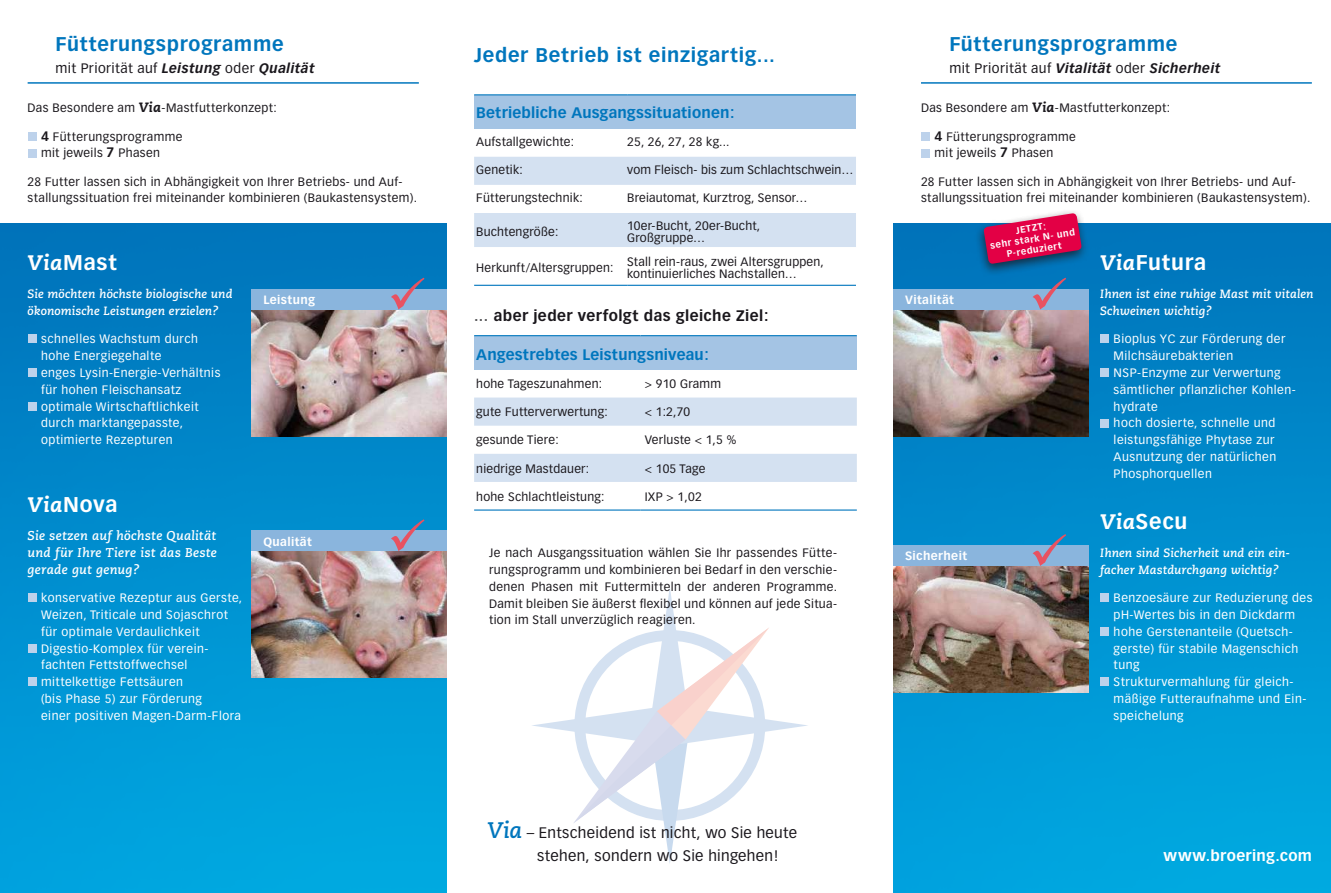
<style>
.page{position:relative;width:1331px;height:893px;background:#fff}
.page>*{position:absolute;margin:0;border:0;box-sizing:border-box;transform-origin:0 0}
.t1{font:700 21px "Vectora LH";letter-spacing:.035em;color:#fff}
.t2{font:700 19.5px "Vectora LH";letter-spacing:.035em;color:#0076bd}
.t3{font:15px/22.5px "Vectora LH";letter-spacing:.02em;color:#1a171c}
.t4{font:700 15px "Vectora LH";letter-spacing:.015em;color:#0076bd}
.t5{font:700 15px "Vectora LH";letter-spacing:.03em;color:#1a171c}
.t6{font:700 15px "Vectora LH";letter-spacing:.03em;color:#fff}
.t7{font:13.5px "Vectora LH";letter-spacing:.03em;color:#1a171c}
.t8{font:italic 700 12.75px/17px "Caecilia";letter-spacing:.015em;color:#fff;text-align:justify}
.t9{font:12px/16.8px "Vectora LH";letter-spacing:.025em;color:#1a171c}
.t10{font:12px/16.8px "Vectora LH";letter-spacing:.04em;color:#fff}
.t11{font:italic 700 12px/16.8px "Caecilia";letter-spacing:.01em;color:#fff}
.t12{font:700 11.85px "Vectora LH";letter-spacing:.03em;color:#fff}
.t13{font:700 9.15px/10.6px "Vectora LH";color:#fff;text-align:center}
.s1{font-weight:700;font-style:italic}
.s2{font-family:"Caecilia";font-weight:800;font-style:italic;font-size:13.5px}
.s3{font-weight:700;font-size:13.5px}
.s4{color:#58585a}
.s5{font-family:"Caecilia";font-weight:800;font-style:italic}
.s6{font-family:"Caecilia";font-weight:700;font-style:italic;font-size:22.5px;color:#0076bd}
</style>
<div class="page">
<svg style="left:532px;top:588px;width:276px;height:275px"></svg>
<img style="left:0;top:223px;width:446px;height:670px">
<img style="left:893px;top:223px;width:438px;height:670px">
<div style="left:28px;top:334px;width:9px;height:9px;background:#bdd2eb"></div>
<div style="left:28px;top:368px;width:9px;height:9px;background:#bdd2eb"></div>
<div style="left:28px;top:402px;width:9px;height:9px;background:#bdd2eb"></div>
<div style="left:28px;top:593px;width:9px;height:9px;background:#bdd2eb"></div>
<div style="left:28px;top:644px;width:9px;height:8px;background:#bdd2eb"></div>
<div style="left:28px;top:677px;width:9px;height:9px;background:#bdd2eb"></div>
<div style="left:1100px;top:334px;width:9px;height:9px;background:#bdd2eb"></div>
<div style="left:1100px;top:368px;width:9px;height:9px;background:#bdd2eb"></div>
<div style="left:1100px;top:419px;width:9px;height:8px;background:#bdd2eb"></div>
<div style="left:1100px;top:593px;width:9px;height:9px;background:#bdd2eb"></div>
<div style="left:1100px;top:627px;width:9px;height:9px;background:#bdd2eb"></div>
<div style="left:1100px;top:677px;width:9px;height:9px;background:#bdd2eb"></div>
<div style="left:28px;top:132px;width:9px;height:9px;background:#bdd2eb"></div>
<div style="left:28px;top:149px;width:9px;height:8px;background:#bdd2eb"></div>
<div style="left:921px;top:132px;width:9px;height:9px;background:#bdd2eb"></div>
<div style="left:921px;top:149px;width:9px;height:8px;background:#bdd2eb"></div>
<div style="left:474px;top:95px;width:382px;height:34px;background:#a4c4e4"></div>
<svg style="left:474px;top:157px;width:382px;height:90px"></svg>
<hr style="left:474px;top:94px;width:153px;height:1px;background:#0076bd">
<hr style="left:627px;top:94px;width:229px;height:1px;background:#0076bd">
<hr style="left:474px;top:285px;width:153px;height:1px;background:#0076bd">
<hr style="left:627px;top:285px;width:229px;height:1px;background:#0076bd">
<div style="left:474px;top:336px;width:383px;height:33px;background:#a4c4e4"></div>
<svg style="left:474px;top:398px;width:383px;height:84px"></svg>
<hr style="left:474px;top:335px;width:166px;height:1px;background:#0076bd">
<hr style="left:640px;top:335px;width:217px;height:1px;background:#0076bd">
<hr style="left:474px;top:509px;width:166px;height:2px;background:#0076bd">
<hr style="left:640px;top:509px;width:217px;height:2px;background:#0076bd">
<hr style="left:28px;top:82px;width:391px;height:2px;background:#0076bd">
<hr style="left:921px;top:82px;width:391px;height:2px;background:#0076bd">
<img style="left:251px;top:310px;width:196px;height:126px">
<div style="left:251px;top:289px;width:196px;height:21px;background:#8ab5dd"></div>
<svg style="left:391px;top:278px;width:33px;height:32px"></svg>
<img style="left:893px;top:310px;width:195px;height:126px">
<div style="left:893px;top:289px;width:195px;height:21px;background:#8ab5dd"></div>
<svg style="left:1033px;top:278px;width:33px;height:32px"></svg>
<img style="left:251px;top:551px;width:196px;height:127px">
<div style="left:251px;top:531px;width:196px;height:20px;background:#8ab5dd"></div>
<svg style="left:391px;top:519px;width:33px;height:32px"></svg>
<img style="left:893px;top:566px;width:195px;height:126px">
<div style="left:893px;top:545px;width:195px;height:21px;background:#8ab5dd"></div>
<svg style="left:1033px;top:534px;width:33px;height:32px"></svg>
<div style="left:975px;top:209px;width:115px;height:68px;background:#1a171c;opacity:.75"></div>
<svg style="left:983px;top:213px;width:99px;height:51px;background:#be2f68"></svg>
<h2 class="t2" style="left:56px;top:32px;width:230px">Fütterungsprogramme</h2>
<p class="t7" style="left:56px;top:60px;width:260px">mit Priorität auf <span class="s1">Leistung</span> oder <span class="s1">Qualität</span></p>
<h2 class="t2" style="left:474px;top:43px;width:302px">Jeder Betrieb ist einzigartig...</h2>
<h2 class="t2" style="left:949px;top:32px;width:230px">Fütterungsprogramme</h2>
<p class="t7" style="left:949px;top:60px;width:272px">mit Priorität auf <span class="s1">Vitalität</span> oder <span class="s1">Sicherheit</span></p>
<p class="t9" style="left:28px;top:100px;width:251px">Das Besondere am <span class="s2">Via</span>-Mastfutterkonzept:</p>
<p class="t9" style="left:41px;top:128px;width:143px"><span class="s3">4</span> Fütterungsprogramme mit jeweils <span class="s3">7</span> Phasen</p>
<p class="t9" style="left:28px;top:173px;width:391px">28 Futter lassen sich in Abhängigkeit von Ihrer Betriebs- und Auf&shy;stallungssituation frei miteinander kombinieren (Baukastensystem).</p>
<p class="t9" style="left:921px;top:100px;width:251px">Das Besondere am <span class="s2">Via</span>-Mastfutterkonzept:</p>
<p class="t9" style="left:934px;top:128px;width:143px"><span class="s3">4</span> Fütterungsprogramme mit jeweils <span class="s3">7</span> Phasen</p>
<p class="t9" style="left:921px;top:173px;width:391px">28 Futter lassen sich in Abhängigkeit von Ihrer Betriebs- und Auf&shy;stallungssituation frei miteinander kombinieren (Baukastensystem).</p>
<p class="t4" style="left:476px;top:104px;width:260px">Betriebliche Ausgangssituationen:</p>
<p class="t9" style="left:476px;top:134px;width:99px">Aufstallgewichte:</p>
<p class="t9" style="left:627px;top:134px;width:104px">25, 26, 27, 28 kg...</p>
<p class="t9" style="left:476px;top:162px;width:48px">Genetik:</p>
<p class="t9" style="left:627px;top:162px;width:228px">vom Fleisch- bis zum Schlachtschwein…</p>
<p class="t9" style="left:476px;top:190px;width:108px">Fütterungstechnik:</p>
<p class="t9" style="left:627px;top:190px;width:182px">Breiautomat, Kurztrog, Sensor…</p>
<p class="t9" style="left:476px;top:223px;width:84px">Buchtengröße:</p>
<p class="t9" style="left:627px;top:219px;width:134px;line-height:12px">10er-Bucht, 20er-Bucht,<br>Großgruppe…</p>
<p class="t9" style="left:476px;top:259px;width:139px">Herkunft/Altersgruppen:</p>
<p class="t9" style="left:627px;top:256px;width:198px;line-height:12px">Stall rein-raus, zwei Altersgruppen, kontinuierliches Nachstallen…</p>
<p class="t5" style="left:474px;top:306px;width:296px"><span class="s4">...</span> aber jeder verfolgt das gleiche Ziel:</p>
<p class="t4" style="left:476px;top:346px;width:234px">Angestrebtes Leistungsniveau:</p>
<p class="t9" style="left:476px;top:376px;width:127px">hohe Tageszunahmen:</p>
<p class="t9" style="left:645px;top:376px;width:78px">&gt; 910 Gramm</p>
<p class="t9" style="left:476px;top:404px;width:133px">gute Futterverwertung:</p>
<p class="t9" style="left:645px;top:404px;width:47px">&lt; 1:2,70</p>
<p class="t9" style="left:476px;top:432px;width:84px">gesunde Tiere:</p>
<p class="t9" style="left:645px;top:432px;width:93px">Verluste &lt; 1,5 %</p>
<p class="t9" style="left:476px;top:460px;width:114px">niedrige Mastdauer:</p>
<p class="t9" style="left:645px;top:460px;width:62px">&lt; 105 Tage</p>
<p class="t9" style="left:476px;top:488px;width:130px">hohe Schlachtleistung:</p>
<p class="t9" style="left:645px;top:488px;width:58px">IXP &gt; 1,02</p>
<p class="t13" style="left:988px;top:230px;width:87px;rotate:-9deg">JETZT:<br>sehr stark N- und<br>P-reduziert</p>
<h1 class="t1" style="left:28px;top:250px;width:91px"><span class="s5">Via</span>Mast</h1>
<p class="t11" style="left:28px;top:286px;width:206px">Sie möchten höchste biologische und ökonomische Leistungen erzielen?</p>
<p class="t10" style="left:41px;top:331px;width:181px">schnelles Wachstum durch hohe Energiegehalte<br>enges Lysin-Energie-Verhältnis für hohen Fleischansatz optimale Wirtschaftlichkeit durch marktangepasste, optimierte Rezepturen</p>
<h1 class="t1" style="left:1100px;top:250px;width:108px"><span class="s5">Via</span>Futura</h1>
<p class="t11" style="left:1100px;top:286px;width:215px">Ihnen ist eine ruhige Mast mit vitalen<br>Schweinen wichtig?</p>
<p class="t10" style="left:1114px;top:331px;width:184px">Bioplus YC zur Förderung der<br>Milchsäurebakterien<br>NSP-Enzyme zur Verwertung sämtlicher pflanzlicher Kohlen&shy;hydrate<br>hoch dosierte, schnelle und leistungsfähige Phytase zur<br>Ausnutzung der natürlichen<br>Phosphorquellen</p>
<h1 class="t1" style="left:1100px;top:509px;width:89px"><span class="s5">Via</span>Secu</h1>
<p class="t11" style="left:1100px;top:544px;width:191px">Ihnen sind Sicherheit und ein ein&shy;facher Mastdurchgang wichtig?</p>
<p class="t10" style="left:1114px;top:589px;width:200px">Benzoesäure zur Reduzierung des pH-Wertes bis in den Dickdarm hohe Gerstenanteile (Quetsch&shy;gerste) für stabile Magenschich tung<br>Strukturvermahlung für gleich&shy;mäßige Futteraufnahme und Ein&shy;speichelung</p>
<p class="t12" style="left:263px;top:293px;width:53px">Leistung</p>
<p class="t12" style="left:905px;top:293px;width:50px">Vitalität</p>
<h1 class="t1" style="left:28px;top:492px;width:91px"><span class="s5">Via</span>Nova</h1>
<p class="t8" style="left:28px;top:527px;width:191px">Sie setzen auf höchste Qualität und für Ihre Tiere ist das Beste gerade gut genug?</p>
<p class="t10" style="left:41px;top:589px;width:202px">konservative Rezeptur aus Gerste,<br>Weizen, Triticale und Sojaschrot für optimale Verdaulichkeit<br>Digestio-Komplex für verein&shy;fachten Fettstoffwechsel mittelkettige Fettsäuren<br>(bis Phase 5) zur Förderung<br>einer positiven Magen-Darm-Flora</p>
<p class="t12" style="left:263px;top:534px;width:50px">Qualität</p>
<p class="t9" style="left:489px;top:544px;width:350px;text-align:justify">Je nach Ausgangssituation wählen Sie Ihr passendes Fütte&shy;rungsprogramm und kombinieren bei Bedarf in den verschie&shy;denen Phasen mit Futtermitteln der anderen Programme.<br>Damit bleiben Sie äußerst flexibel und können auf jede Situa&shy;tion im Stall unverzüglich reagieren.</p>
<p class="t12" style="left:905px;top:549px;width:64px">Sicherheit</p>
<p class="t3" style="left:537px;top:822px;width:262px;text-indent:-50px"><span class="s6">Via</span> – Entscheidend ist nicht, wo Sie heute stehen, sondern wo Sie hingehen!</p>
<p class="t6" style="left:1163px;top:846px;width:150px">www.broering.com</p>
</div>
